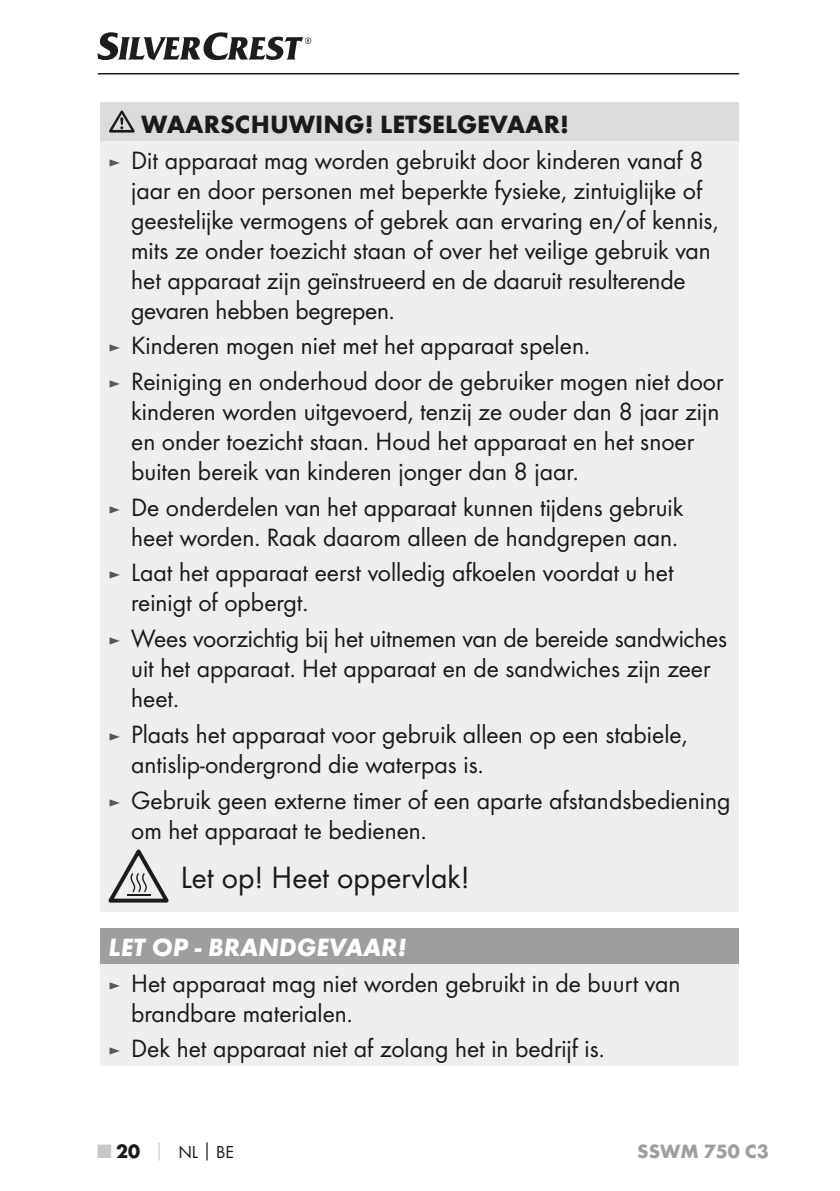
<style>
.page{position:relative;width:840px;height:1191px;background:#fff}
.page>*{position:absolute;margin:0;border:0;box-sizing:border-box;transform-origin:0 0}
.t1{font:32px "Futura Boo";color:#1a1a19}
.t2{font:26px/30px "Futura Boo";color:#1a1a19}
.t3{font:700 26px "Futura";color:#1a1a19}
.t4{font:italic 700 26px "Futura";color:#fff}
.t5{font:700 20px "Futura";color:#9d9e9e}
.t6{font:18px "Futura Boo";color:#1a1a19}
.s1{font-size:18px;color:#585757}
.s2{font-family:"Futura";font-weight:700;font-size:20px;color:#c7c7c8}
.s3{font-family:"Futura";font-weight:700;font-size:20px}
.s4{font-family:"Futura";font-weight:700;color:#c7c7c8}
.s5{font-family:"Futura";font-weight:700}
</style>
<div class="page">
<hr style="left:98px;top:73px;width:640px;height:1px;background:#1a1a19">
<svg style="left:97px;top:32px;width:214px;height:28px"></svg>
<div style="left:100px;top:102px;width:638px;height:39px;background:#dadbdb"></div>
<div style="left:100px;top:141px;width:638px;height:770px;background:#edeeee"></div>
<svg style="left:109px;top:110px;width:26px;height:23px"></svg>
<svg style="left:108px;top:849px;width:61px;height:54px"></svg>
<div style="left:100px;top:927px;width:638px;height:37px;background:#9d9e9e"></div>
<div style="left:100px;top:964px;width:638px;height:101px;background:#edeeee"></div>
<p class="t3" style="left:141px;top:113px;width:429px">WAARSCHUWING! LETSELGEVAAR!</p>
<p class="t2" style="left:131px;top:146px;width:588px;text-indent:-23px"><span class="s1">►</span> Dit apparaat mag worden gebruikt door kinderen vanaf 8 jaar en door personen met beperkte fysieke, zintuiglijke of geestelijke vermogens of gebrek aan ervaring en/of kennis, mits ze onder toezicht staan of over het veilige gebruik van het apparaat zijn geïnstrueerd en de daaruit resulterende gevaren hebben begrepen.</p>
<p class="t2" style="left:108px;top:329px;width:616px;line-height:35.6px"><span class="s1">►</span> Kinderen mogen niet met het apparaat spelen.<br><span class="s1">►</span> Reiniging en onderhoud door de gebruiker mogen niet door</p>
<p class="t2" style="left:131px;top:397px;width:589px">kinderen worden uitgevoerd, tenzij ze ouder dan 8 jaar zijn en onder toezicht staan. Houd het apparaat en het snoer buiten bereik van kinderen jonger dan 8 jaar.</p>
<p class="t2" style="left:108px;top:493px;width:576px;text-align:right"><span class="s1">►</span> De onderdelen van het apparaat kunnen tijdens gebruik heet worden. Raak daarom alleen de handgrepen aan.</p>
<p class="t2" style="left:131px;top:559px;width:544px;text-indent:-23px"><span class="s1">►</span> Laat het apparaat eerst volledig afkoelen voordat u het reinigt of opbergt.</p>
<p class="t2" style="left:131px;top:624px;width:597px;text-indent:-23px"><span class="s1">►</span> Wees voorzichtig bij het uitnemen van de bereide sandwiches uit het apparaat. Het apparaat en de sandwiches zijn zeer heet.</p>
<p class="t2" style="left:131px;top:720px;width:557px;text-indent:-23px"><span class="s1">►</span> Plaats het apparaat voor gebruik alleen op een stabiele, antislip-ondergrond die waterpas is.</p>
<p class="t2" style="left:131px;top:786px;width:600px;text-indent:-23px"><span class="s1">►</span> Gebruik geen externe timer of een aparte afstandsbediening om het apparaat te bedienen.</p>
<p class="t1" style="left:181px;top:863px;width:290px">Let op! Heet oppervlak!</p>
<p class="t4" style="left:108px;top:939px;width:299px">LET OP - BRANDGEVAAR!</p>
<p class="t2" style="left:131px;top:969px;width:550px;text-indent:-23px"><span class="s1">►</span> Het apparaat mag niet worden gebruikt in de buurt van brandbare materialen.</p>
<p class="t2" style="left:108px;top:1035px;width:497px"><span class="s1">►</span> Dek het apparaat niet af zolang het in bedrijf is.</p>
<p class="t6" style="left:98px;top:1143px;width:137px"><span class="s2">■</span> <span class="s3">20</span> <span class="s4">│</span> NL<span class="s5">│</span>BE</p>
<p class="t5" style="left:637px;top:1143px;width:133px">SSWM 750 C3</p>
</div>
